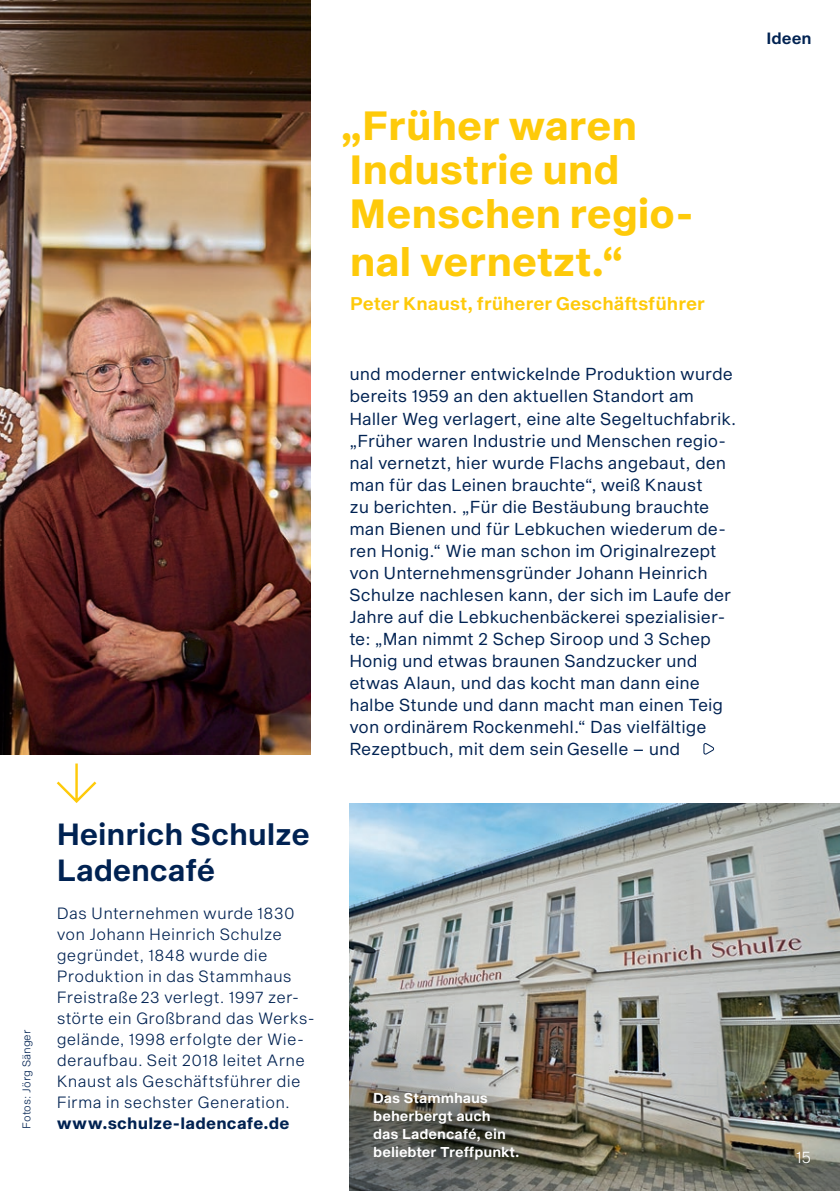
<style>
.page{position:relative;width:840px;height:1191px;background:#fff}
.page>*{position:absolute;margin:0;border:0;box-sizing:border-box;transform-origin:0 0}
.Zitat{font:700 40px/44px "S Sequel";color:#feca0a}
.t1{font:30px/36px "S Sequel Semi";letter-spacing:-.005em;color:#002252}
.Zitat-2{font:18px "S Sequel Semi";color:#feca0a}
.t2{font:17px/22px "S Sequel";color:#002252}
.Infokasten_Fließtext{font:300 16px/21px "S Sequel";letter-spacing:.015em;color:#002252}
.Infokasten_Fließtext-2{font:700 16px "S Sequel";letter-spacing:.015em;color:#002252}
.t3{font:16px "S Sequel Semi";color:#002252}
.t4{font:300 16px "S Sequel";color:#fff}
.Bildunterschrift{font:14px/18px "S Sequel Semi";color:#fff}
.Fußnote{font:300 11px "S Sequel";color:#002252}
</style>
<div class="page">
<img style="left:349px;top:803px;width:490px;height:17px">
<img style="left:0;top:0;width:310px;height:754px">
<svg style="left:57px;top:763px;width:39px;height:40px"></svg>
<svg style="left:703px;top:743px;width:10px;height:11px"></svg>
<img style="left:349px;top:820px;width:490px;height:371px">
<svg style="left:425px;top:1079px;width:106px;height:106px;background:#707065"></svg>
<svg style="left:392px;top:1079px;width:106px;height:106px;background:#5c5d57"></svg>
<p class="Fußnote" style="left:19px;top:1128px;width:101px;rotate:-90deg">Fotos: Jörg Sänger</p>
<p class="t1" style="left:57px;top:817px;width:254px">Heinrich Schulze<br>Ladencafé</p>
<p class="Infokasten_Fließtext" style="left:57px;top:903px;width:260px">Das Unternehmen wurde 1830 von Johann Heinrich Schulze gegründet, 1848 wurde die<br>Produktion in das Stammhaus<br>Freistraße 23 verlegt. 1997 zer&shy;störte ein Großbrand das Werks&shy;gelände, 1998 erfolgte der Wie&shy;deraufbau. Seit 2018 leitet Arne<br>Knaust als Geschäftsführer die<br>Firma in sechster Generation.</p>
<p class="Infokasten_Fließtext-2" style="left:57px;top:1111px;width:234px">www.schulze-ladencafe.de</p>
<p class="Zitat" style="left:340px;top:105px;width:355px">„Früher waren<br>Industrie und<br>Menschen regio-</p>
<p class="Zitat" style="left:349px;top:241px;width:275px">nal vernetzt.“</p>
<p class="Zitat-2" style="left:350px;top:290px;width:356px">Peter Knaust, früherer Geschäftsführer</p>
<p class="t2" style="left:349px;top:364px;width:388px">und moderner entwickelnde Produktion wurde bereits 1959 an den aktuellen Standort am Haller Weg verlagert, eine alte Segeltuchfabrik. „Früher waren Industrie und Menschen regio&shy;nal vernetzt, hier wurde Flachs angebaut, den man für das Leinen brauchte“, weiß Knaust<br>zu berichten. „Für die Bestäubung brauchte man Bienen und für Lebkuchen wiederum de&shy;ren Honig.“ Wie man schon im Originalrezept von Unternehmensgründer Johann Heinrich Schulze nachlesen kann, der sich im Laufe der Jahre auf die Lebkuchenbäckerei spezialisier&shy;te: „Man nimmt 2 Schep Siroop und 3 Schep Honig und etwas braunen Sandzucker und etwas Alaun, und das kocht man dann eine halbe Stunde und dann macht man einen Teig von ordinärem Rockenmehl.“ Das vielfältige Rezeptbuch, mit dem sein Geselle – und</p>
<p class="Bildunterschrift" style="left:373px;top:1090px;width:148px">Das Stammhaus beherbergt auch<br>das Ladencafé, ein beliebter Treffpunkt.</p>
<p class="t3" style="left:766px;top:27px;width:47px">Ideen</p>
<p class="t4" style="left:795px;top:1145px;width:17px">15</p>
</div>
